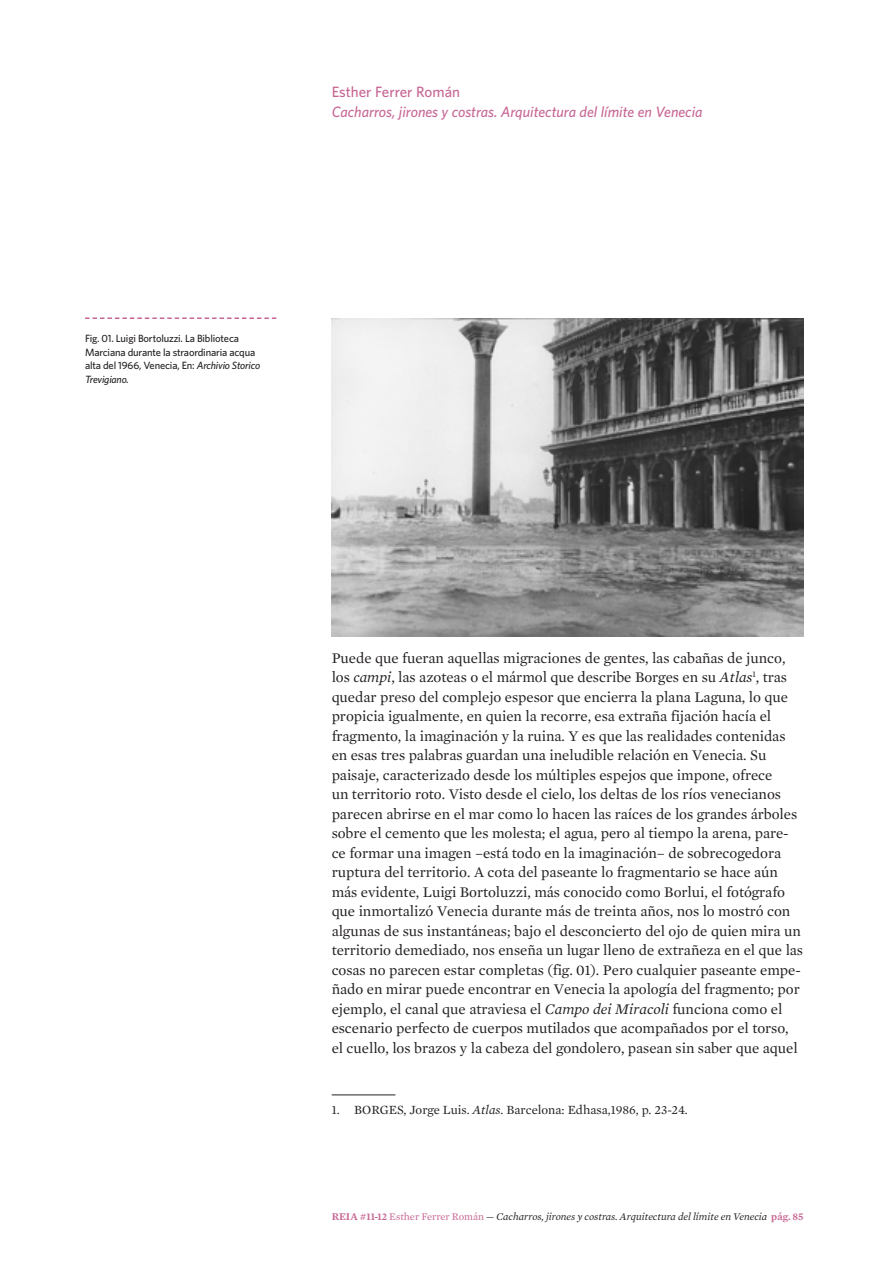
<style>
.page{position:relative;width:893px;height:1263px;background:#fff}
.page>*{position:absolute;margin:0;border:0;box-sizing:border-box;transform-origin:0 0}
.t1{font:15px/19.5px "Mercury Text G1";letter-spacing:-.005em;color:#231f20}
.t2{font:italic 500 15px "Whitney";color:#c76694}
.t3{font:500 15px "Whitney";color:#c76694}
.t4{font:12.75px "Mercury Text G1";color:#231f20}
.t5{font:500 10.5px/13.5px "Whitney";letter-spacing:-.015em;color:#231f20}
.t6{font:italic 10.5px "Mercury Text G1";color:#231f20}
.s1{font-style:italic}
.s2{font-weight:600;font-style:normal;color:#c76694}
.s3{font-style:normal;color:#c76694}
</style>
<div class="page">
<hr style="left:332px;top:1095px;width:63px;height:1px;background:#231f20">
<svg style="left:85px;top:317px;width:191px;height:2px"></svg>
<img style="left:332px;top:319px;width:472px;height:318px">
<p class="t3" style="left:332px;top:82px;width:130px">Esther Ferrer Román</p>
<p class="t2" style="left:332px;top:101px;width:372px">Cacharros, jirones y costras. Arquitectura del límite en Venecia</p>
<p class="t5" style="left:85px;top:332px;width:177px">Fig. 01. Luigi Bortoluzzi. La Biblioteca Marciana durante la straordinaria acqua alta del 1966, Venecia, En: <span class="s1">Archivio Storico Trevigiano.</span></p>
<p class="t1" style="left:332px;top:648px;width:473px">Puede que fueran aquellas migraciones de gentes, las cabañas de junco, los <span class="s1">campi</span>, las azoteas o el mármol que describe Borges en su <span class="s1">Atlas</span><sup>1</sup>, tras quedar preso del complejo espesor que encierra la plana Laguna, lo que propicia igualmente, en quien la recorre, esa extraña fijación hacía el fragmento, la imaginación y la ruina. Y es que las realidades contenidas en esas tres palabras guardan una ineludible relación en Venecia. Su paisaje, caracterizado desde los múltiples espejos que impone, ofrece<br>un territorio roto. Visto desde el cielo, los deltas de los ríos venecianos parecen abrirse en el mar como lo hacen las raíces de los grandes árboles sobre el cemento que les molesta; el agua, pero al tiempo la arena, pare&shy;ce formar una imagen –está todo en la imaginación– de sobrecogedora ruptura del territorio. A cota del paseante lo fragmentario se hace aún más evidente, Luigi Bortoluzzi, más conocido como Borlui, el fotógrafo que inmortalizó Venecia durante más de treinta años, nos lo mostró con algunas de sus instantáneas; bajo el desconcierto del ojo de quien mira un territorio demediado, nos enseña un lugar lleno de extrañeza en el que las cosas no parecen estar completas (fig. 01). Pero cualquier paseante empe&shy;ñado en mirar puede encontrar en Venecia la apología del fragmento; por ejemplo, el canal que atraviesa el <span class="s1">Campo dei Miracoli</span> funciona como el escenario perfecto de cuerpos mutilados que acompañados por el torso, el cuello, los brazos y la cabeza del gondolero, pasean sin saber que aquel</p>
<p class="t4" style="left:332px;top:1102px;width:358px">1. BORGES, Jorge Luis. <span class="s1">Atlas</span>. Barcelona: Edhasa,1986, p. 23-24.</p>
<p class="t6" style="left:332px;top:1210px;width:473px"><span class="s2">REIA #11-12</span> <span class="s3">Esther Ferrer Román</span> — Cacharros, jirones y costras. Arquitectura del límite en Venecia <span class="s2">pág. 85</span></p>
</div>
